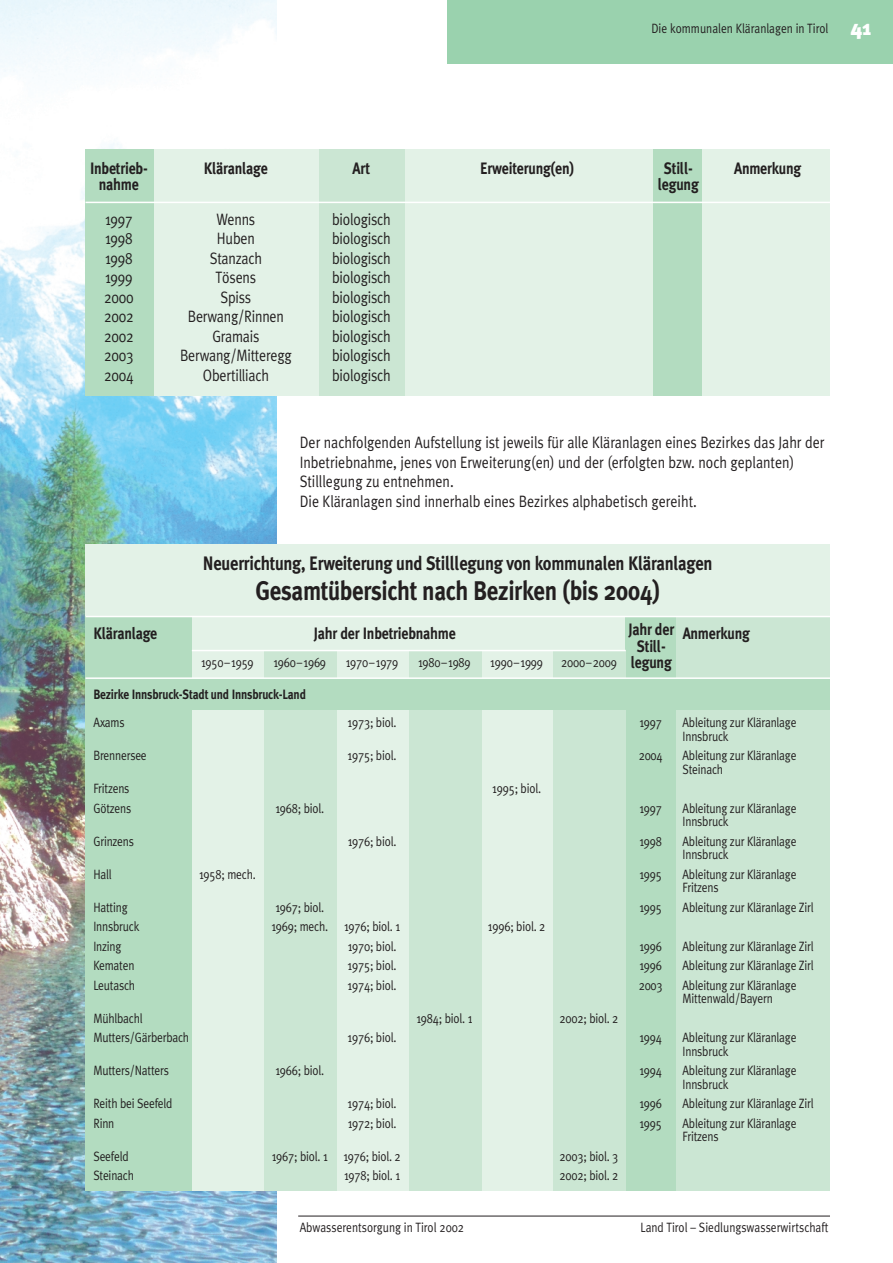
<style>
.page{position:relative;width:893px;height:1263px;background:#fff}
.page>*{position:absolute;margin:0;border:0;box-sizing:border-box;transform-origin:0 0}
.t1{font:700 27px "Meta Plus";letter-spacing:-.015em;color:#231f20;scale:.85 1}
.t2{font:700 19.5px "Meta Plus";letter-spacing:-.015em;color:#231f20;scale:.85 1}
.t3{font:16.5px/19.5px "Meta Plus Normal";color:#231f20;scale:.85 1}
.t4{font:700 16.5px/16.5px "Meta Plus";letter-spacing:-.015em;color:#231f20;text-align:center;scale:.85 1}
.t5{font:13.5px/13.5px "Meta Plus Normal";letter-spacing:-.015em;color:#231f20;scale:.85 1}
.t6{font:700 13.5px "Meta Plus";letter-spacing:-.015em;color:#231f20;scale:.85 1}
.s1{font-family:"Meta Plus";font-weight:900;font-size:21px;color:#fff}
</style>
<div class="page">
<hr style="left:298px;top:1216px;width:532px;height:1px;background:#231f20">
<img style="left:0;top:0;width:277px;height:1263px">
<div style="left:447px;top:0;width:445px;height:64px;background:#9ad2ae"></div>
<div style="left:85px;top:544px;width:745px;height:647px;background:#e3f2e7"></div>
<div style="left:85px;top:617px;width:107px;height:574px;background:#b3dcc0"></div>
<div style="left:625px;top:617px;width:51px;height:574px;background:#b3dcc0"></div>
<div style="left:264px;top:651px;width:72px;height:540px;background:#cbe6d3"></div>
<div style="left:409px;top:651px;width:72px;height:540px;background:#cbe6d3"></div>
<div style="left:553px;top:651px;width:72px;height:540px;background:#cbe6d3"></div>
<div style="left:676px;top:617px;width:154px;height:574px;background:#cbe6d3"></div>
<div style="left:85px;top:678px;width:745px;height:32px;background:#b3dcc0"></div>
<hr style="left:85px;top:616px;width:745px;height:1px;background:#fff">
<hr style="left:85px;top:677px;width:745px;height:2px;background:#fff">
<hr style="left:192px;top:650px;width:433px;height:1px;background:#fff">
<div style="left:85px;top:149px;width:745px;height:246px;background:#e3f2e7"></div>
<div style="left:85px;top:149px;width:68px;height:246px;background:#b3dcc0"></div>
<div style="left:653px;top:149px;width:49px;height:246px;background:#b3dcc0"></div>
<div style="left:319px;top:149px;width:85px;height:246px;background:#cbe6d3"></div>
<hr style="left:85px;top:202px;width:745px;height:1px;background:#fff">
<p class="t5" style="left:651px;top:23px;width:260px">Die kommunalen Kläranlagen in Tirol <span class="s1">41</span></p>
<p class="t4" style="left:90px;top:161px;width:69px">Inbetrieb-</p>
<p class="t4" style="left:204px;top:161px;width:77px">Kläranlage</p>
<p class="t4" style="left:352px;top:161px;width:22px">Art</p>
<p class="t4" style="left:480px;top:161px;width:112px">Erweiterung(en)</p>
<p class="t4" style="left:664px;top:161px;width:35px">Still-</p>
<p class="t4" style="left:734px;top:161px;width:80px">Anmerkung</p>
<p class="t4" style="left:99px;top:178px;width:49px">nahme</p>
<p class="t4" style="left:658px;top:178px;width:49px">legung</p>
<p class="t3" style="left:105px;top:211px;width:34px">1997</p>
<p class="t3" style="left:216px;top:211px;width:47px">Wenns</p>
<p class="t3" style="left:332px;top:211px;width:70px">biologisch</p>
<p class="t3" style="left:105px;top:231px;width:34px">1998</p>
<p class="t3" style="left:217px;top:231px;width:46px">Huben</p>
<p class="t3" style="left:332px;top:231px;width:70px">biologisch</p>
<p class="t3" style="left:105px;top:250px;width:34px">1998</p>
<p class="t3" style="left:210px;top:250px;width:63px">Stanzach</p>
<p class="t3" style="left:332px;top:250px;width:70px">biologisch</p>
<p class="t3" style="left:105px;top:270px;width:34px">1999</p>
<p class="t3" style="left:215px;top:270px;width:49px">Tösens</p>
<p class="t3" style="left:332px;top:270px;width:70px">biologisch</p>
<p class="t3" style="left:104px;top:289px;width:36px">2000</p>
<p class="t3" style="left:220px;top:289px;width:38px">Spiss</p>
<p class="t3" style="left:332px;top:289px;width:70px">biologisch</p>
<p class="t3" style="left:104px;top:309px;width:36px">2002</p>
<p class="t3" style="left:188px;top:309px;width:114px">Berwang/Rinnen</p>
<p class="t3" style="left:332px;top:309px;width:70px">biologisch</p>
<p class="t3" style="left:104px;top:328px;width:36px">2002</p>
<p class="t3" style="left:212px;top:328px;width:57px">Gramais</p>
<p class="t3" style="left:332px;top:328px;width:70px">biologisch</p>
<p class="t3" style="left:104px;top:348px;width:36px">2003</p>
<p class="t3" style="left:180px;top:348px;width:133px">Berwang/Mitteregg</p>
<p class="t3" style="left:332px;top:348px;width:70px">biologisch</p>
<p class="t3" style="left:104px;top:367px;width:36px">2004</p>
<p class="t3" style="left:203px;top:367px;width:79px">Obertilliach</p>
<p class="t3" style="left:332px;top:367px;width:70px">biologisch</p>
<p class="t3" style="left:300px;top:434px;width:619px">Der nachfolgenden Aufstellung ist jeweils für alle Kläranlagen eines Bezirkes das Jahr der Inbetriebnahme, jenes von Erweiterung(en) und der (erfolgten bzw. noch geplanten)<br>Stilllegung zu entnehmen.<br>Die Kläranlagen sind innerhalb eines Bezirkes alphabetisch gereiht.</p>
<h2 class="t2" style="left:203px;top:556px;width:601px">Neuerrichtung, Erweiterung und Stilllegung von kommunalen Kläranlagen</h2>
<h1 class="t1" style="left:255px;top:580px;width:478px">Gesamtübersicht nach Bezirken (bis 2004)</h1>
<p class="t4" style="left:628px;top:623px;width:56px">Jahr der<br>Still&shy;legung</p>
<p class="t4" style="left:93px;top:626px;width:77px">Kläranlage</p>
<p class="t4" style="left:314px;top:626px;width:169px">Jahr der Inbetriebnahme</p>
<p class="t4" style="left:682px;top:626px;width:80px">Anmerkung</p>
<p class="t5" style="left:201px;top:657px;width:64px">1950–1959</p>
<p class="t5" style="left:273px;top:657px;width:64px">1960–1969</p>
<p class="t5" style="left:345px;top:657px;width:64px">1970–1979</p>
<p class="t5" style="left:418px;top:657px;width:64px">1980–1989</p>
<p class="t5" style="left:490px;top:657px;width:64px">1990–1999</p>
<p class="t5" style="left:561px;top:657px;width:67px">2000–2009</p>
<p class="t6" style="left:93px;top:689px;width:252px">Bezirke Innsbruck-Stadt und Innsbruck-Land</p>
<p class="t5" style="left:93px;top:717px;width:38px">Axams</p>
<p class="t5" style="left:347px;top:717px;width:59px">1973; biol.</p>
<p class="t5" style="left:639px;top:717px;width:28px">1997</p>
<p class="t5" style="left:682px;top:717px;width:135px">Ableitung zur Kläranlage<br>Innsbruck</p>
<p class="t5" style="left:93px;top:750px;width:64px">Brennersee</p>
<p class="t5" style="left:347px;top:750px;width:59px">1975; biol.</p>
<p class="t5" style="left:638px;top:750px;width:30px">2004</p>
<p class="t5" style="left:682px;top:750px;width:135px">Ableitung zur Kläranlage<br>Steinach</p>
<p class="t5" style="left:93px;top:783px;width:44px">Fritzens</p>
<p class="t5" style="left:492px;top:783px;width:59px">1995; biol.</p>
<p class="t5" style="left:93px;top:802px;width:46px">Götzens</p>
<p class="t5" style="left:275px;top:802px;width:59px">1968; biol.</p>
<p class="t5" style="left:639px;top:802px;width:28px">1997</p>
<p class="t5" style="left:682px;top:802px;width:135px">Ableitung zur Kläranlage<br>Innsbruck</p>
<p class="t5" style="left:93px;top:835px;width:49px">Grinzens</p>
<p class="t5" style="left:347px;top:835px;width:59px">1976; biol.</p>
<p class="t5" style="left:639px;top:835px;width:28px">1998</p>
<p class="t5" style="left:682px;top:835px;width:135px">Ableitung zur Kläranlage<br>Innsbruck</p>
<p class="t5" style="left:93px;top:868px;width:23px">Hall</p>
<p class="t5" style="left:199px;top:868px;width:68px">1958; mech.</p>
<p class="t5" style="left:639px;top:868px;width:28px">1995</p>
<p class="t5" style="left:682px;top:868px;width:135px">Ableitung zur Kläranlage<br>Fritzens</p>
<p class="t5" style="left:93px;top:901px;width:42px">Hatting</p>
<p class="t5" style="left:275px;top:901px;width:59px">1967; biol.</p>
<p class="t5" style="left:639px;top:901px;width:28px">1995</p>
<p class="t5" style="left:682px;top:901px;width:156px">Ableitung zur Kläranlage Zirl</p>
<p class="t5" style="left:93px;top:921px;width:56px">Innsbruck</p>
<p class="t5" style="left:271px;top:921px;width:153px">1969; mech. 1976; biol. 1</p>
<p class="t5" style="left:488px;top:921px;width:69px">1996; biol. 2</p>
<p class="t5" style="left:93px;top:940px;width:34px">Inzing</p>
<p class="t5" style="left:347px;top:940px;width:59px">1970; biol.</p>
<p class="t5" style="left:639px;top:940px;width:28px">1996</p>
<p class="t5" style="left:682px;top:940px;width:156px">Ableitung zur Kläranlage Zirl</p>
<p class="t5" style="left:93px;top:960px;width:50px">Kematen</p>
<p class="t5" style="left:347px;top:960px;width:59px">1975; biol.</p>
<p class="t5" style="left:639px;top:960px;width:28px">1996</p>
<p class="t5" style="left:682px;top:960px;width:156px">Ableitung zur Kläranlage Zirl</p>
<p class="t5" style="left:93px;top:979px;width:50px">Leutasch</p>
<p class="t5" style="left:347px;top:979px;width:59px">1974; biol.</p>
<p class="t5" style="left:638px;top:979px;width:30px">2003</p>
<p class="t5" style="left:682px;top:979px;width:135px">Ableitung zur Kläranlage<br>Mittenwald/Bayern</p>
<p class="t5" style="left:93px;top:1012px;width:59px">Mühlbachl</p>
<p class="t5" style="left:416px;top:1012px;width:67px">1984; biol. 1</p>
<p class="t5" style="left:559px;top:1012px;width:71px">2002; biol. 2</p>
<p class="t5" style="left:93px;top:1032px;width:114px">Mutters/Gärberbach</p>
<p class="t5" style="left:347px;top:1032px;width:59px">1976; biol.</p>
<p class="t5" style="left:639px;top:1032px;width:28px">1994</p>
<p class="t5" style="left:682px;top:1032px;width:135px">Ableitung zur Kläranlage<br>Innsbruck</p>
<p class="t5" style="left:93px;top:1065px;width:90px">Mutters/Natters</p>
<p class="t5" style="left:275px;top:1065px;width:59px">1966; biol.</p>
<p class="t5" style="left:639px;top:1065px;width:28px">1994</p>
<p class="t5" style="left:682px;top:1065px;width:135px">Ableitung zur Kläranlage<br>Innsbruck</p>
<p class="t5" style="left:93px;top:1098px;width:94px">Reith bei Seefeld</p>
<p class="t5" style="left:347px;top:1098px;width:59px">1974; biol.</p>
<p class="t5" style="left:639px;top:1098px;width:28px">1996</p>
<p class="t5" style="left:682px;top:1098px;width:156px">Ableitung zur Kläranlage Zirl</p>
<p class="t5" style="left:93px;top:1117px;width:26px">Rinn</p>
<p class="t5" style="left:347px;top:1117px;width:59px">1972; biol.</p>
<p class="t5" style="left:639px;top:1117px;width:28px">1995</p>
<p class="t5" style="left:682px;top:1117px;width:135px">Ableitung zur Kläranlage<br>Fritzens</p>
<p class="t5" style="left:93px;top:1150px;width:43px">Seefeld</p>
<p class="t5" style="left:272px;top:1150px;width:153px">1967; biol. 1 1976; biol. 2</p>
<p class="t5" style="left:559px;top:1150px;width:71px">2003; biol. 3</p>
<p class="t5" style="left:93px;top:1170px;width:49px">Steinach</p>
<p class="t5" style="left:344px;top:1170px;width:67px">1978; biol. 1</p>
<p class="t5" style="left:559px;top:1170px;width:71px">2002; biol. 2</p>
<p class="t5" style="left:300px;top:1222px;width:195px">Abwasserentsorgung in Tirol 2002</p>
<p class="t5" style="left:640px;top:1222px;width:223px">Land Tirol – Siedlungswasserwirtschaft</p>
</div>
